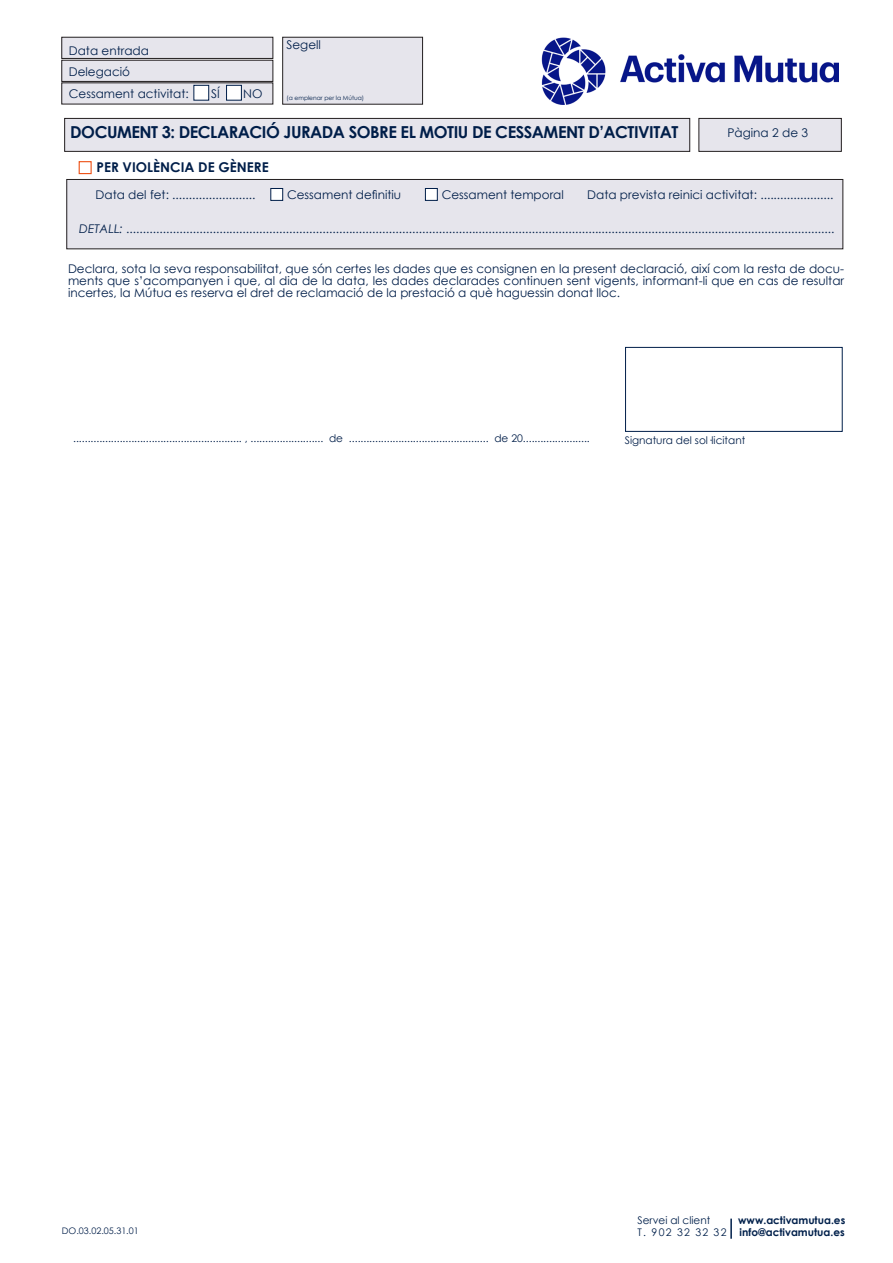
<style>
.page{position:relative;width:893px;height:1263px;background:#fff}
.page>*{position:absolute;margin:0;border:0;box-sizing:border-box;transform-origin:0 0}
.t1{font:700 16.5px "Century Gothic";letter-spacing:-.03em;color:#001e49}
.t2{font:700 13.5px "Century Gothic";color:#001e49}
.t3{font:12px/12px "Century Gothic";color:#001e49;text-align:justify}
.t4{font:12px "Century Gothic";color:#00204b}
.t5{font:10.5px "Century Gothic";color:#001e49}
.t6{font:700 10.5px "Century Gothic";color:#00204b}
.t7{font:10.5px "Century Gothic";color:#00204b}
.t8{font:9px "Century Gothic";color:#001e49}
.t9{font:6px "Century Gothic";color:#001e49}
.s1{font-style:italic}
.s2{font-weight:400}
</style>
<div class="page">
<div style="left:699px;top:118px;width:142px;height:33px;background:#e6e5ec"></div>
<div style="left:699px;top:118px;width:142px;height:34px;border:1px solid #231f20"></div>
<div style="left:65px;top:118px;width:625px;height:33px;background:#e6e5ec"></div>
<div style="left:64px;top:118px;width:626px;height:34px;border:1px solid #231f20"></div>
<img style="left:542px;top:37px;width:296px;height:67px">
<div style="left:283px;top:37px;width:140px;height:67px;background:#e6e5ec"></div>
<div style="left:282px;top:37px;width:141px;height:67px;border:1px solid #231f20"></div>
<div style="left:62px;top:37px;width:211px;height:21px;background:#e6e5ec"></div>
<div style="left:62px;top:37px;width:211px;height:22px;border:1px solid #231f20"></div>
<div style="left:62px;top:60px;width:211px;height:21px;background:#e6e5ec"></div>
<div style="left:62px;top:60px;width:211px;height:22px;border:1px solid #231f20"></div>
<div style="left:62px;top:83px;width:211px;height:21px;background:#e6e5ec"></div>
<div style="left:227px;top:85px;width:14px;height:15px;background:#fff"></div>
<div style="left:226px;top:85px;width:16px;height:16px;border:1px solid #001e49"></div>
<div style="left:193px;top:85px;width:16px;height:16px;background:#fff;border:1px solid #001e49"></div>
<hr style="left:730px;top:1218px;width:2px;height:21px;background:#00204b">
<div style="left:625px;top:347px;width:217px;height:85px;border:1px solid #001e49"></div>
<div style="left:67px;top:179px;width:776px;height:70px;background:#e6e5ec"></div>
<div style="left:67px;top:179px;width:776px;height:70px;border:1px solid #231f20"></div>
<div style="left:79px;top:161px;width:13px;height:13px;background:#fff;border:1px solid #ed5116"></div>
<div style="left:270px;top:188px;width:13px;height:13px;background:#fff;border:1px solid #001e49"></div>
<div style="left:425px;top:188px;width:13px;height:13px;background:#fff;border:1px solid #001e49"></div>
<p class="t3" style="left:69px;top:44px;width:82px">Data entrada</p>
<p class="t3" style="left:69px;top:65px;width:63px">Delegació</p>
<p class="t3" style="left:69px;top:88px;width:121px">Cessament activitat:</p>
<p class="t3" style="left:211px;top:88px;width:10px">SÍ</p>
<p class="t3" style="left:243px;top:88px;width:21px">NO</p>
<p class="t3" style="left:286px;top:39px;width:36px">Segell</p>
<p class="t9" style="left:286px;top:94px;width:79px">(a emplenar per la Mútua)</p>
<p class="t1" style="left:70px;top:120px;width:610px">DOCUMENT 3: DECLARACIÓ JURADA SOBRE EL MOTIU DE CESSAMENT D’ACTIVITAT</p>
<p class="t4" style="left:727px;top:124px;width:82px">Pàgina 2 de 3</p>
<p class="t2" style="left:96px;top:156px;width:174px">PER VIOLÈNCIA DE GÈNERE</p>
<p class="t3" style="left:96px;top:189px;width:161px">Data del fet: .........................</p>
<p class="t3" style="left:287px;top:189px;width:116px">Cessament definitiu</p>
<p class="t3" style="left:442px;top:189px;width:124px">Cessament temporal</p>
<p class="t3" style="left:587px;top:188px;width:248px">Data prevista reinici activitat: ......................</p>
<p class="t3" style="left:79px;top:222px;width:757px"><span class="s1">DETALL:</span> .....................................................................................................................................................................................................................</p>
<p class="t3" style="left:68px;top:262px;width:778px">Declara, sota la seva responsabilitat, que són certes les dades que es consignen en la present declaració, així com la resta de docu&shy;ments que s’acompanyen i que, al dia de la data, les dades declarades continuen sent vigents, informant-li que en cas de resultar incertes, la Mútua es reserva el dret de reclamació de la prestació a què haguessin donat lloc.</p>
<p class="t5" style="left:73px;top:431px;width:518px">.......................................................... , ......................... de ................................................ de 20.......................</p>
<p class="t5" style="left:625px;top:433px;width:122px">Signatura del sol·licitant</p>
<p class="t7" style="left:637px;top:1213px;width:74px">Servei al client</p>
<p class="t6" style="left:738px;top:1212px;width:109px">www.activamutua.es</p>
<p class="t8" style="left:62px;top:1225px;width:78px">DO.03.02.05.31.01</p>
<p class="t6" style="left:637px;top:1224px;width:209px"><span class="s2">T. 902 32 32 32</span> info@activamutua.es</p>
</div>
